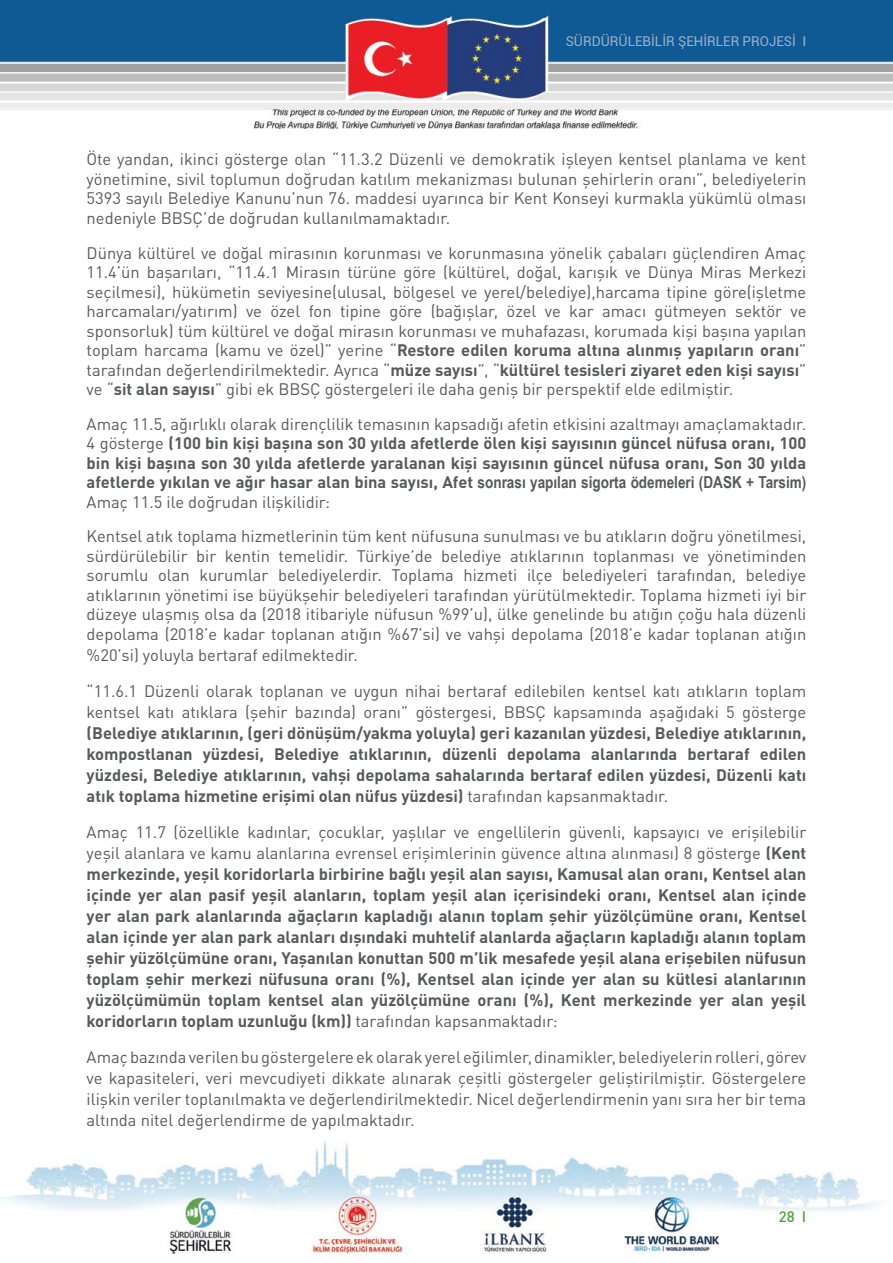
<style>
.page{position:relative;width:893px;height:1263px;background:#fff}
.page>*{position:absolute;margin:0;border:0;box-sizing:border-box;transform-origin:0 0}
.t1{font:16.5px/19.5px "FFDIN";color:#58595b;text-align:justify}
.t2{font:700 16.5px/21px "FFDIN";color:#58595b;text-align:justify}
.t3{font:500 15px "FFDIN";color:#51a03b}
.t4{font:13.5px "Roboto";color:#9bb0cb}
.s1{font-family:"FFDIN";font-weight:500}
.s2{font-weight:700}
.s3{font-weight:400}
.s4{font-family:"Arial Narrow"}
</style>
<div class="page">
<img style="left:0;top:0;width:893px;height:129px">
<img style="left:0;top:1140px;width:881px;height:119px">
<p class="t4" style="left:566px;top:32px;width:242px">SÜRDÜRÜLEBİLİR ŞEHİRLER PROJESİ <span class="s1">I</span></p>
<p class="t1" style="left:87px;top:149px;width:721px">Öte yandan, ikinci gösterge olan “11.3.2 Düzenli ve demokratik işleyen kentsel planlama ve kent yönetimine, sivil toplumun doğrudan katılım mekanizması bulunan şehirlerin oranı”, belediyelerin 5393 sayılı Belediye Kanunu’nun 76. maddesi uyarınca bir Kent Konseyi kurmakla yükümlü olması nedeniyle BBSÇ’de doğrudan kullanılmamaktadır.</p>
<p class="t1" style="left:87px;top:242px;width:721px">Dünya kültürel ve doğal mirasının korunması ve korunmasına yönelik çabaları güçlendiren Amaç 11.4’ün başarıları, “11.4.1 Mirasın türüne göre (kültürel, doğal, karışık ve Dünya Miras Merkezi seçilmesi), hükümetin seviyesine(ulusal, bölgesel ve yerel/belediye),harcama tipine göre(işletme harcamaları/yatırım) ve özel fon tipine göre (bağışlar, özel ve kar amacı gütmeyen sektör ve sponsorluk) tüm kültürel ve doğal mirasın korunması ve muhafazası, korumada kişi başına yapılan toplam harcama (kamu ve özel)” yerine “<span class="s2">Restore edilen koruma altına alınmış yapıların oranı</span>” tarafından değerlendirilmektedir. Ayrıca “<span class="s2">müze sayısı</span>”, “<span class="s2">kültürel tesisleri ziyaret eden kişi sayısı</span>” ve “<span class="s2">sit alan sayısı</span>” gibi ek BBSÇ göstergeleri ile daha geniş bir perspektif elde edilmiştir.</p>
<p class="t2" style="left:87px;top:413px;width:721px;line-height:19.5px"><span class="s3">Amaç 11.5, ağırlıklı olarak dirençlilik temasının kapsadığı afetin etkisini azaltmayı amaçlamaktadır.<br>4 gösterge</span> (100 bin kişi başına son 30 yılda afetlerde ölen kişi sayısının güncel nüfusa oranı, 100 bin kişi başına son 30 yılda afetlerde yaralanan kişi sayısının güncel nüfusa oranı, Son 30 yılda afetlerde yıkılan ve ağır hasar alan bina sayısı, Afet <span class="s4">sonrası yapılan sigorta ödemeleri (DASK + Tarsim)<br></span><span class="s3">Amaç 11.5 ile doğrudan ilişkilidir:</span></p>
<p class="t1" style="left:87px;top:525px;width:721px">Kentsel atık toplama hizmetlerinin tüm kent nüfusuna sunulması ve bu atıkların doğru yönetilmesi, sürdürülebilir bir kentin temelidir. Türkiye’de belediye atıklarının toplanması ve yönetiminden sorumlu olan kurumlar belediyelerdir. Toplama hizmeti ilçe belediyeleri tarafından, belediye atıklarının yönetimi ise büyükşehir belediyeleri tarafından yürütülmektedir. Toplama hizmeti iyi bir düzeye ulaşmış olsa da (2018 itibariyle nüfusun %99’u), ülke genelinde bu atığın çoğu hala düzenli depolama (2018’e kadar toplanan atığın %67’si) ve vahşi depolama (2018’e kadar toplanan atığın</p>
<p class="t1" style="left:87px;top:636px;width:721px;line-height:36px">%20’si) yoluyla bertaraf edilmektedir.<br>“11.6.1 Düzenli olarak toplanan ve uygun nihai bertaraf edilebilen kentsel katı atıkların toplam</p>
<p class="t1" style="left:87px;top:701px;width:721px">kentsel katı atıklara (şehir bazında) oranı” göstergesi, BBSÇ kapsamında aşağıdaki 5 gösterge</p>
<p class="t2" style="left:87px;top:721px;width:721px">(Belediye atıklarının, (geri dönüşüm/yakma yoluyla) geri kazanılan yüzdesi, Belediye atıklarının, kompostlanan yüzdesi, Belediye atıklarının, düzenli depolama alanlarında bertaraf edilen yüzdesi, Belediye atıklarının, vahşi depolama sahalarında bertaraf edilen yüzdesi, Düzenli katı atık toplama hizmetine erişimi olan nüfus yüzdesi) <span class="s3">tarafından kapsanmaktadır.</span></p>
<p class="t2" style="left:87px;top:821px;width:721px"><span class="s3">Amaç 11.7 (özellikle kadınlar, çocuklar, yaşlılar ve engellilerin güvenli, kapsayıcı ve erişilebilir yeşil alanlara ve kamu alanlarına evrensel erişimlerinin güvence altına alınması) 8 gösterge</span> (Kent merkezinde, yeşil koridorlarla birbirine bağlı yeşil alan sayısı, Kamusal alan oranı, Kentsel alan içinde yer alan pasif yeşil alanların, toplam yeşil alan içerisindeki oranı, Kentsel alan içinde yer alan park alanlarında ağaçların kapladığı alanın toplam şehir yüzölçümüne oranı, Kentsel alan içinde yer alan park alanları dışındaki muhtelif alanlarda ağaçların kapladığı alanın toplam şehir yüzölçümüne oranı, Yaşanılan konuttan 500 m’lik mesafede yeşil alana erişebilen nüfusun toplam şehir merkezi nüfusuna oranı (%), Kentsel alan içinde yer alan su kütlesi alanlarının yüzölçümümün toplam kentsel alan yüzölçümüne oranı (%), Kent merkezinde yer alan yeşil koridorların toplam uzunluğu (km)) <span class="s3">tarafından kapsanmaktadır:</span></p>
<p class="t1" style="left:87px;top:1046px;width:721px;line-height:21px">Amaç bazında verilen bu göstergelere ek olarak yerel eğilimler, dinamikler, belediyelerin rolleri, görev ve kapasiteleri, veri mevcudiyeti dikkate alınarak çeşitli göstergeler geliştirilmiştir. Göstergelere ilişkin veriler toplanılmakta ve değerlendirilmektedir. Nicel değerlendirmenin yanı sıra her bir tema altında nitel değerlendirme de yapılmaktadır.</p>
<p class="t3" style="left:779px;top:1205px;width:29px">28 I</p>
</div>
